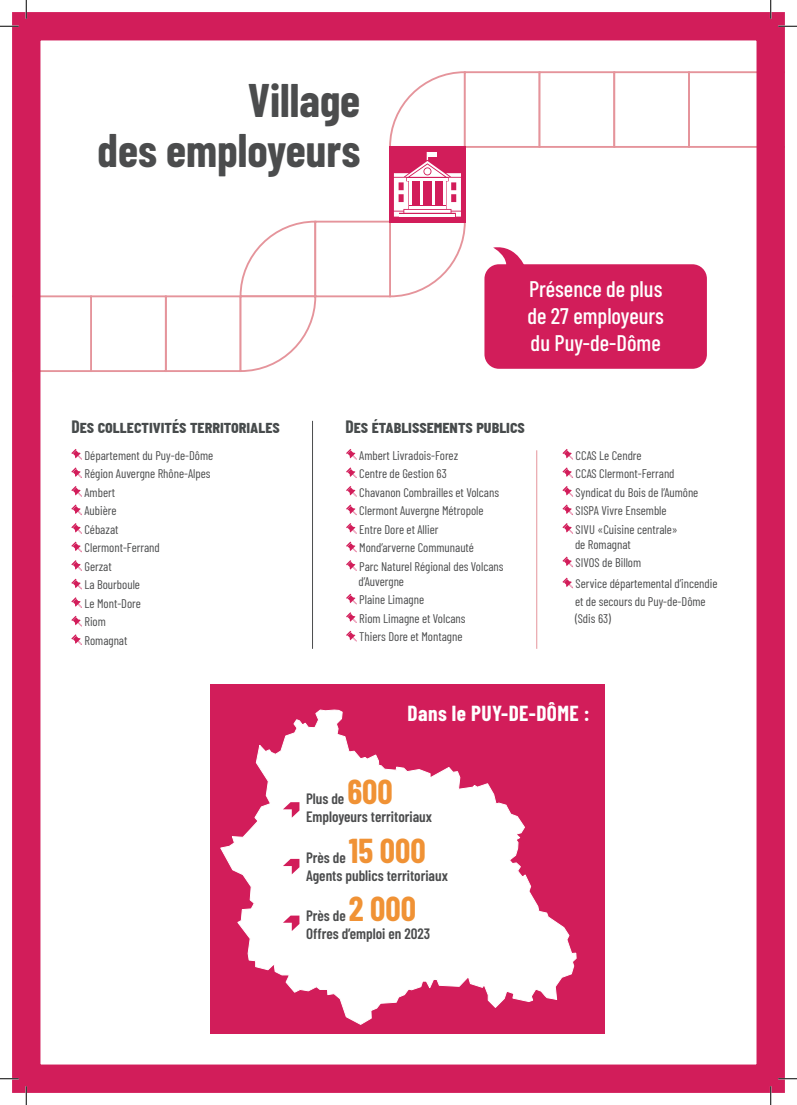
<style>
.page{position:relative;width:797px;height:1105px;background:#fff}
.page>*{position:absolute;margin:0;border:0;box-sizing:border-box;transform-origin:0 0}
.t1{font:700 46px "Barlow Condensed";color:#4b4c4d}
.t2{font:700 33.75px "Barlow Condensed";color:#f09235}
.t3{font:500 22.5px "Barlow Condensed";color:#fff}
.t4{font:700 21.25px "Barlow Condensed";letter-spacing:.02em;color:#fff}
.t5{font:700 17.5px "Barlow Condensed";color:#474b4c}
.t6{font:600 15px "Barlow Condensed";color:#4b4c4d}
.t7{font:12.5px/15px "Barlow Condensed";color:#4b4c4d}
</style>
<div class="page">
<div style="left:464px;top:71px;width:76px;height:77px;background:#fff;border:2px solid #e5949b"></div>
<div style="left:314px;top:221px;width:77px;height:76px;background:#fff;border:2px solid #e5949b"></div>
<div style="left:538px;top:71px;width:77px;height:77px;background:#fff;border:2px solid #e5949b"></div>
<div style="left:613px;top:71px;width:77px;height:77px;background:#fff;border:2px solid #e5949b"></div>
<div style="left:688px;top:71px;width:76px;height:77px;background:#fff;border:2px solid #e5949b"></div>
<div style="left:165px;top:295px;width:76px;height:77px;background:#fff;border:2px solid #e5949b"></div>
<svg style="left:239px;top:222px;width:78px;height:150px"></svg>
<div style="left:90px;top:295px;width:77px;height:77px;background:#fff;border:2px solid #e5949b"></div>
<div style="left:15px;top:295px;width:77px;height:77px;background:#fff;border:2px solid #e5949b"></div>
<hr style="left:312px;top:421px;width:1px;height:228px;background:#4b4c4d">
<hr style="left:536px;top:450px;width:1px;height:199px;background:#e5949b">
<div style="left:210px;top:684px;width:395px;height:350px;background:#d21d5a"></div>
<svg style="left:220px;top:710px;width:356px;height:315px"></svg>
<div style="left:484px;top:264px;width:223px;height:105px;background:#d21d5a;border-radius:14px"></div>
<svg style="left:493px;top:247px;width:33px;height:19px"></svg>
<svg style="left:388px;top:71px;width:78px;height:227px"></svg>
<div style="left:424px;top:168px;width:6px;height:7px;background:#fff;border-radius:50%"></div>
<div style="left:12px;top:12px;width:773px;height:1081px;border:28px solid #d21d5a"></div>
<svg style="left:283px;top:802px;width:16px;height:16px"></svg>
<svg style="left:283px;top:859px;width:16px;height:15px"></svg>
<svg style="left:283px;top:915px;width:16px;height:16px"></svg>
<svg style="left:346px;top:449px;width:11px;height:10px"></svg>
<svg style="left:346px;top:467px;width:11px;height:11px"></svg>
<svg style="left:346px;top:486px;width:11px;height:11px"></svg>
<svg style="left:346px;top:504px;width:11px;height:11px"></svg>
<svg style="left:346px;top:523px;width:11px;height:11px"></svg>
<svg style="left:346px;top:542px;width:11px;height:10px"></svg>
<svg style="left:346px;top:560px;width:11px;height:11px"></svg>
<svg style="left:346px;top:594px;width:11px;height:10px"></svg>
<svg style="left:346px;top:612px;width:11px;height:11px"></svg>
<svg style="left:346px;top:631px;width:11px;height:10px"></svg>
<svg style="left:562px;top:449px;width:11px;height:10px"></svg>
<svg style="left:562px;top:467px;width:11px;height:11px"></svg>
<svg style="left:562px;top:486px;width:11px;height:11px"></svg>
<svg style="left:562px;top:504px;width:11px;height:11px"></svg>
<svg style="left:562px;top:523px;width:11px;height:11px"></svg>
<svg style="left:562px;top:557px;width:11px;height:10px"></svg>
<svg style="left:562px;top:578px;width:11px;height:10px"></svg>
<svg style="left:71px;top:449px;width:11px;height:10px"></svg>
<svg style="left:71px;top:467px;width:11px;height:11px"></svg>
<svg style="left:71px;top:486px;width:11px;height:11px"></svg>
<svg style="left:71px;top:504px;width:11px;height:11px"></svg>
<svg style="left:71px;top:523px;width:11px;height:11px"></svg>
<svg style="left:71px;top:542px;width:11px;height:10px"></svg>
<svg style="left:71px;top:560px;width:11px;height:11px"></svg>
<svg style="left:71px;top:579px;width:11px;height:10px"></svg>
<svg style="left:71px;top:597px;width:11px;height:11px"></svg>
<svg style="left:71px;top:616px;width:11px;height:10px"></svg>
<svg style="left:71px;top:634px;width:11px;height:11px"></svg>
<svg style="left:0;top:25px;width:19px;height:2px"></svg>
<svg style="left:778px;top:25px;width:19px;height:2px"></svg>
<svg style="left:0;top:1078px;width:19px;height:1px"></svg>
<svg style="left:778px;top:1078px;width:19px;height:1px"></svg>
<svg style="left:25px;top:0;width:2px;height:19px"></svg>
<svg style="left:25px;top:1086px;width:2px;height:19px"></svg>
<svg style="left:770px;top:0;width:1px;height:19px"></svg>
<svg style="left:770px;top:1086px;width:1px;height:19px"></svg>
<p class="t1" style="left:248px;top:68px;width:114px">Village</p>
<p class="t1" style="left:97px;top:118px;width:264px">des employeurs</p>
<p class="t3" style="left:529px;top:273px;width:135px">Présence de plus</p>
<p class="t3" style="left:527px;top:300px;width:138px">de 27 employeurs</p>
<p class="t3" style="left:530px;top:327px;width:132px">du Puy-de-Dôme</p>
<p class="t5" style="left:71px;top:414px;width:210px">Des collectivités territoriales</p>
<p class="t5" style="left:345px;top:414px;width:181px">Des établissements publics</p>
<p class="t7" style="left:84px;top:447px;width:130px">Département du Puy-de-Dôme</p>
<p class="t7" style="left:84px;top:465px;width:127px">Région Auvergne Rhône-Alpes</p>
<p class="t7" style="left:84px;top:484px;width:32px">Ambert</p>
<p class="t7" style="left:84px;top:502px;width:34px">Aubière</p>
<p class="t7" style="left:84px;top:521px;width:35px">Cébazat</p>
<p class="t7" style="left:84px;top:539px;width:77px">Clermont-Ferrand</p>
<p class="t7" style="left:84px;top:558px;width:29px">Gerzat</p>
<p class="t7" style="left:84px;top:576px;width:57px">La Bourboule</p>
<p class="t7" style="left:84px;top:595px;width:58px">Le Mont-Dore</p>
<p class="t7" style="left:84px;top:613px;width:23px">Riom</p>
<p class="t7" style="left:84px;top:632px;width:44px">Romagnat</p>
<p class="t7" style="left:359px;top:447px;width:100px">Ambert Livradois-Forez</p>
<p class="t7" style="left:359px;top:465px;width:89px">Centre de Gestion 63</p>
<p class="t7" style="left:359px;top:484px;width:141px">Chavanon Combrailles et Volcans</p>
<p class="t7" style="left:359px;top:502px;width:126px">Clermont Auvergne Métropole</p>
<p class="t7" style="left:359px;top:521px;width:81px">Entre Dore et Allier</p>
<p class="t7" style="left:359px;top:539px;width:116px">Mond’arverne Communauté</p>
<p class="t7" style="left:358px;top:558px;width:146px">Parc Naturel Régional des Volcans d’Auvergne</p>
<p class="t7" style="left:359px;top:591px;width:66px">Plaine Limagne</p>
<p class="t7" style="left:359px;top:610px;width:108px">Riom Limagne et Volcans</p>
<p class="t7" style="left:359px;top:628px;width:105px">Thiers Dore et Montagne</p>
<p class="t7" style="left:575px;top:447px;width:67px">CCAS Le Cendre</p>
<p class="t7" style="left:575px;top:465px;width:100px">CCAS Clermont-Ferrand</p>
<p class="t7" style="left:575px;top:484px;width:124px">Syndicat du Bois de l’Aumône</p>
<p class="t7" style="left:575px;top:502px;width:92px">SISPA Vivre Ensemble</p>
<p class="t7" style="left:575px;top:521px;width:104px">SIVU «Cuisine centrale» de Romagnat</p>
<p class="t7" style="left:575px;top:554px;width:67px">SIVOS de Billom</p>
<p class="t7" style="left:575px;top:574px;width:144px;line-height:17.5px">Service départemental d’incendie et de secours du Puy-de-Dôme (Sdis 63)</p>
<p class="t4" style="left:407px;top:698px;width:184px">Dans le PUY-DE-DÔME :</p>
<p class="t2" style="left:347px;top:768px;width:47px">600</p>
<p class="t6" style="left:306px;top:806px;width:128px">Employeurs territoriaux</p>
<p class="t6" style="left:306px;top:846px;width:41px">Près de</p>
<p class="t6" style="left:306px;top:788px;width:40px">Plus de</p>
<p class="t2" style="left:349px;top:826px;width:79px">15 000</p>
<p class="t6" style="left:306px;top:864px;width:143px">Agents publics territoriaux</p>
<p class="t6" style="left:306px;top:905px;width:41px">Près de</p>
<p class="t2" style="left:349px;top:885px;width:69px">2 000</p>
<p class="t6" style="left:306px;top:923px;width:126px">Offres d’emploi en 2023</p>
</div>
